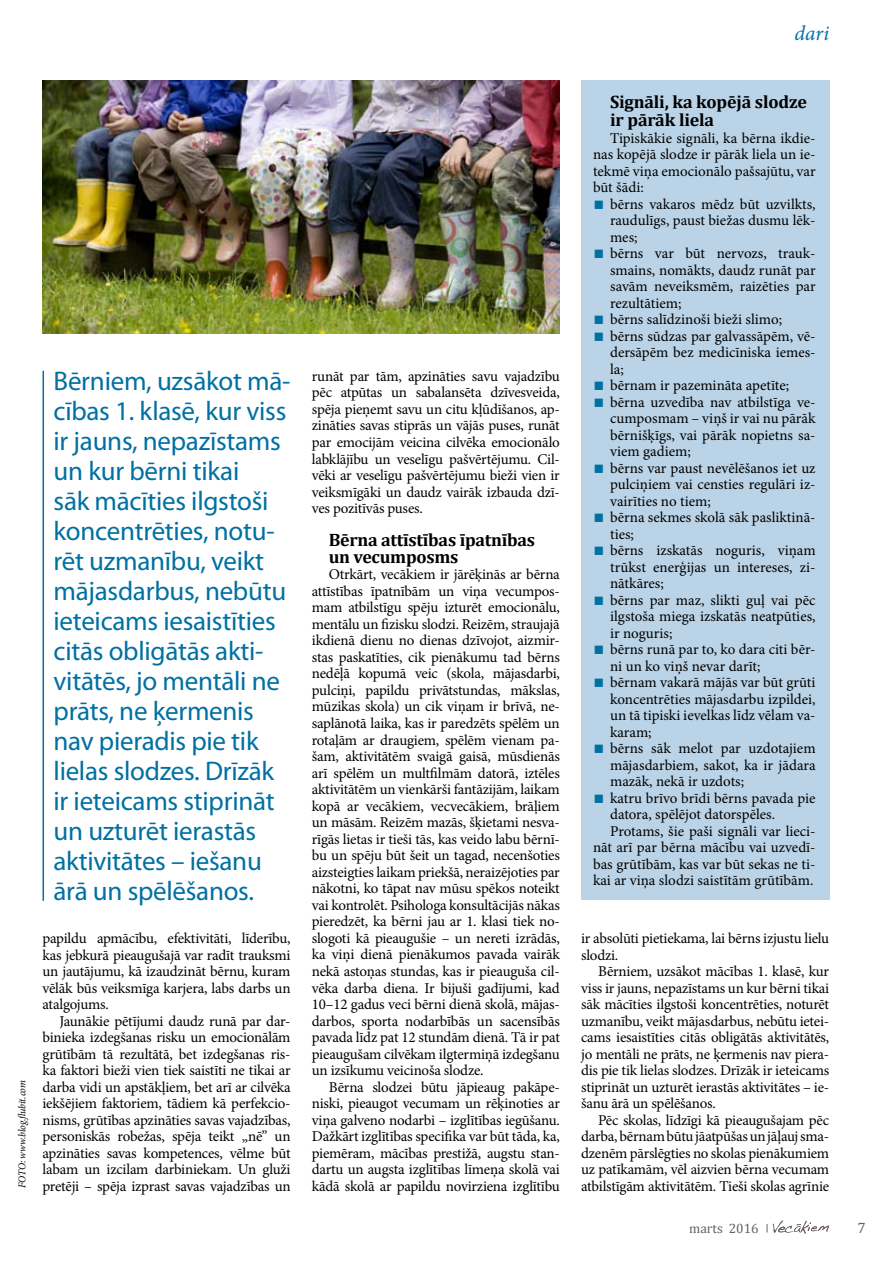
<style>
.page{position:relative;width:893px;height:1263px;background:#fff}
.page>*{position:absolute;margin:0;border:0;box-sizing:border-box;transform-origin:0 0}
.t1{font:27px/30px "Myriad Pro";letter-spacing:-.01em;color:#0070a3}
.t2{font:italic 21px "Minion Pro";color:#0070a3}
.t3{font:700 18px/16.5px "Cambria";letter-spacing:-.015em;color:#000}
.t4{font:15px/16.5px "Minion Pro";letter-spacing:-.005em;color:#000;text-align:justify}
.t5{font:15px "Cambria";color:#6b605d}
.t6{font:13.5px "Cambria";color:#6b605d}
.t7{font:italic 10.5px "Minion Pro";letter-spacing:-.01em;color:#000;scale:.95 1}
.s1{font-size:28.5px;color:#0070a3}
</style>
<div class="page">
<svg style="left:767px;top:1220px;width:62px;height:14px"></svg>
<div style="left:581px;top:81px;width:248px;height:819px;background:#bad3e6"></div>
<hr style="left:43px;top:371px;width:1px;height:530px;background:#0070a3">
<img style="left:43px;top:81px;width:517px;height:252px">
<h2 class="t2" style="left:794px;top:19px;width:36px">dari</h2>
<p class="t7" style="left:15px;top:1188px;width:115px;rotate:-90deg">FOTO: www.blog.flubit.com</p>
<p class="t1" style="left:54px;top:366px;width:238px">Bērniem, uzsākot mā&shy;cības 1. klasē, kur viss ir jauns, nepazīstams un kur bērni tikai<br>sāk mācīties ilgstoši koncentrēties, notu&shy;rēt uzmanību, veikt mājasdarbus, nebūtu ieteicams iesaistīties citās obligātās akti&shy;vitātēs, jo mentāli ne prāts, ne ķermenis nav pieradis pie tik lielas slodzes. Drīzāk ir ieteicams stiprināt un uzturēt ierastās aktivitātes – iešanu ārā un spēlēšanos.</p>
<p class="t4" style="left:312px;top:368px;width:250px">runāt par tām, apzināties savu vajadzību pēc atpūtas un sabalansēta dzīvesveida, spēja pieņemt savu un citu kļūdīšanos, ap&shy;zināties savas stiprās un vājās puses, runāt par emocijām veicina cilvēka emocionālo labklājību un veselīgu pašvērtējumu. Cil&shy;vēki ar veselīgu pašvērtējumu bieži vien ir veiksmīgāki un daudz vairāk izbauda dzī&shy;ves pozitīvās puses.</p>
<p class="t3" style="left:329px;top:531px;width:208px">Bērna attīstības īpatnības un vecumposms</p>
<p class="t4" style="left:312px;top:566px;width:250px;text-indent:17px">Otrkārt, vecākiem ir jārēķinās ar bērna attīstības īpatnībām un viņa vecumpos&shy;mam atbilstīgu spēju izturēt emocionālu, mentālu un fizisku slodzi. Reizēm, straujajā ikdienā dienu no dienas dzīvojot, aizmir&shy;stas paskatīties, cik pienākumu tad bērns nedēļā kopumā veic (skola, mājasdarbi, pulciņi, papildu privātstundas, mākslas, mūzikas skola) un cik viņam ir brīvā, ne&shy;saplānotā laika, kas ir paredzēts spēlēm un rotaļām ar draugiem, spēlēm vienam pa&shy;šam, aktivitātēm svaigā gaisā, mūsdienās arī spēlēm un multfilmām datorā, iztēles aktivitātēm un vienkārši fantāzijām, laikam kopā ar vecākiem, vecvecākiem, brāļiem un māsām. Reizēm mazās, šķietami nesva&shy;rīgās lietas ir tieši tās, kas veido labu bērnī&shy;bu un spēju būt šeit un tagad, necenšoties aizsteigties laikam priekšā, neraizējoties par nākotni, ko tāpat nav mūsu spēkos noteikt vai kontrolēt. Psihologa konsultācijās nākas pieredzēt, ka bērni jau ar 1. klasi tiek no&shy;slogoti kā pieaugušie – un nereti izrādās, ka viņi dienā pienākumos pavada vairāk nekā astoņas stundas, kas ir pieauguša cil&shy;vēka darba diena. Ir bijuši gadījumi, kad 10–12 gadus veci bērni dienā skolā, mājas&shy;darbos, sporta nodarbībās un sacensībās pavada līdz pat 12 stundām dienā. Tā ir pat pieaugušam cilvēkam ilgtermiņā izdegšanu un izsīkumu veicinoša slodze.</p>
<p class="t4" style="left:312px;top:1079px;width:250px;text-indent:17px">Bērna slodzei būtu jāpieaug pakāpe&shy;niski, pieaugot vecumam un rēķinoties ar viņa galveno nodarbi – izglītības iegūšanu.<br>Dažkārt izglītības specifika var būt tāda, ka, piemēram, mācības prestižā, augstu stan&shy;dartu un augsta izglītības līmeņa skolā vai kādā skolā ar papildu novirziena izglītību</p>
<p class="t4" style="left:43px;top:930px;width:250px">papildu apmācību, efektivitāti, līderību, kas jebkurā pieaugušajā var radīt trauksmi un jautājumu, kā izaudzināt bērnu, kuram vēlāk būs veiksmīga karjera, labs darbs un atalgojums.</p>
<p class="t4" style="left:43px;top:1013px;width:250px;text-indent:17px">Jaunākie pētījumi daudz runā par dar&shy;binieka izdegšanas risku un emocionālām grūtībām tā rezultātā, bet izdegšanas ris&shy;ka faktori bieži vien tiek saistīti ne tikai ar darba vidi un apstākļiem, bet arī ar cilvēka iekšējiem faktoriem, tādiem kā perfekcio&shy;nisms, grūtības apzināties savas vajadzības, personiskās robežas, spēja teikt „nē” un apzināties savas kompetences, vēlme būt labam un izcilam darbiniekam. Un gluži pretēji – spēja izprast savas vajadzības un</p>
<p class="t3" style="left:610px;top:92px;width:198px;line-height:18px">Signāli, ka kopējā slodze ir pārāk liela</p>
<p class="t4" style="left:593px;top:130px;width:224px;text-indent:17px">Tipiskākie signāli, ka bērna ikdie&shy;nas kopējā slodze ir pārāk liela un ie&shy;tekmē viņa emocionālo pašsajūtu, var būt šādi:</p>
<p class="t4" style="left:610px;top:196px;width:207px;text-indent:-17px"><span class="s1">■</span> bērns vakaros mēdz būt uzvilkts, raudulīgs, paust biežas dusmu lēk&shy;mes;</p>
<p class="t4" style="left:610px;top:245px;width:207px;text-indent:-17px"><span class="s1">■</span> bērns var būt nervozs, trauk&shy;smains, nomākts, daudz runāt par savām neveiksmēm, raizēties par rezultātiem;</p>
<p class="t4" style="left:593px;top:311px;width:191px"><span class="s1">■</span> bērns salīdzinoši bieži slimo;</p>
<p class="t4" style="left:610px;top:328px;width:207px;text-indent:-17px"><span class="s1">■</span> bērns sūdzas par galvassāpēm, vē&shy;dersāpēm bez medicīniska iemes&shy;la;</p>
<p class="t4" style="left:593px;top:377px;width:198px"><span class="s1">■</span> bērnam ir pazemināta apetīte;</p>
<p class="t4" style="left:610px;top:394px;width:207px;text-indent:-17px"><span class="s1">■</span> bērna uzvedība nav atbilstīga ve&shy;cumposmam – viņš ir vai nu pārāk bērnišķīgs, vai pārāk nopietns sa&shy;viem gadiem;</p>
<p class="t4" style="left:610px;top:460px;width:207px;text-indent:-17px"><span class="s1">■</span> bērns var paust nevēlēšanos iet uz pulciņiem vai censties regulāri iz&shy;vairīties no tiem;</p>
<p class="t4" style="left:610px;top:509px;width:207px;text-indent:-17px"><span class="s1">■</span> bērna sekmes skolā sāk pasliktinā&shy;ties;</p>
<p class="t4" style="left:610px;top:542px;width:207px;text-indent:-17px"><span class="s1">■</span> bērns izskatās noguris, viņam trūkst enerģijas un intereses, zi&shy;nātkāres;</p>
<p class="t4" style="left:610px;top:592px;width:207px;text-indent:-17px"><span class="s1">■</span> bērns par maz, slikti guļ vai pēc ilgstoša miega izskatās neatpūties, ir noguris;</p>
<p class="t4" style="left:610px;top:641px;width:207px;text-indent:-17px"><span class="s1">■</span> bērns runā par to, ko dara citi bēr&shy;ni un ko viņš nevar darīt;</p>
<p class="t4" style="left:610px;top:674px;width:207px;text-indent:-17px"><span class="s1">■</span> bērnam vakarā mājās var būt grūti koncentrēties mājasdarbu izpildei, un tā tipiski ievelkas līdz vēlam va&shy;karam;</p>
<p class="t4" style="left:610px;top:740px;width:207px;text-indent:-17px"><span class="s1">■</span> bērns sāk melot par uzdotajiem mājasdarbiem, sakot, ka ir jādara mazāk, nekā ir uzdots;</p>
<p class="t4" style="left:593px;top:790px;width:224px"><span class="s1">■</span> katru brīvo brīdi bērns pavada pie</p>
<p class="t4" style="left:610px;top:806px;width:167px">datora, spēlējot datorspēles.</p>
<p class="t4" style="left:610px;top:823px;width:207px">Protams, šie paši signāli var lieci-</p>
<p class="t4" style="left:593px;top:839px;width:224px">nāt arī par bērna mācību vai uzvedī-</p>
<p class="t4" style="left:593px;top:856px;width:224px">bas grūtībām, kas var būt sekas ne ti-</p>
<p class="t4" style="left:593px;top:872px;width:222px">kai ar viņa slodzi saistītām grūtībām.</p>
<p class="t4" style="left:581px;top:930px;width:250px">ir absolūti pietiekama, lai bērns izjustu lielu slodzi.</p>
<p class="t4" style="left:581px;top:963px;width:250px;text-indent:17px">Bērniem, uzsākot mācības 1. klasē, kur viss ir jauns, nepazīstams un kur bērni tikai sāk mācīties ilgstoši koncentrēties, noturēt uzmanību, veikt mājasdarbus, nebūtu ietei&shy;cams iesaistīties citās obligātās aktivitātēs, jo mentāli ne prāts, ne ķermenis nav piera&shy;dis pie tik lielas slodzes. Drīzāk ir ieteicams stiprināt un uzturēt ierastās aktivitātes – ie&shy;šanu ārā un spēlēšanos.</p>
<p class="t4" style="left:581px;top:1112px;width:250px;text-indent:17px">Pēc skolas, līdzīgi kā pieaugušajam pēc darba, bērnam būtu jāatpūšas un jāļauj sma&shy;dzenēm pārslēgties no skolas pienākumiem uz patīkamām, vēl aizvien bērna vecumam atbilstīgām aktivitātēm. Tieši skolas agrīnie</p>
<p class="t6" style="left:689px;top:1220px;width:71px">marts 2016</p>
<p class="t5" style="left:857px;top:1218px;width:10px">7</p>
</div>
